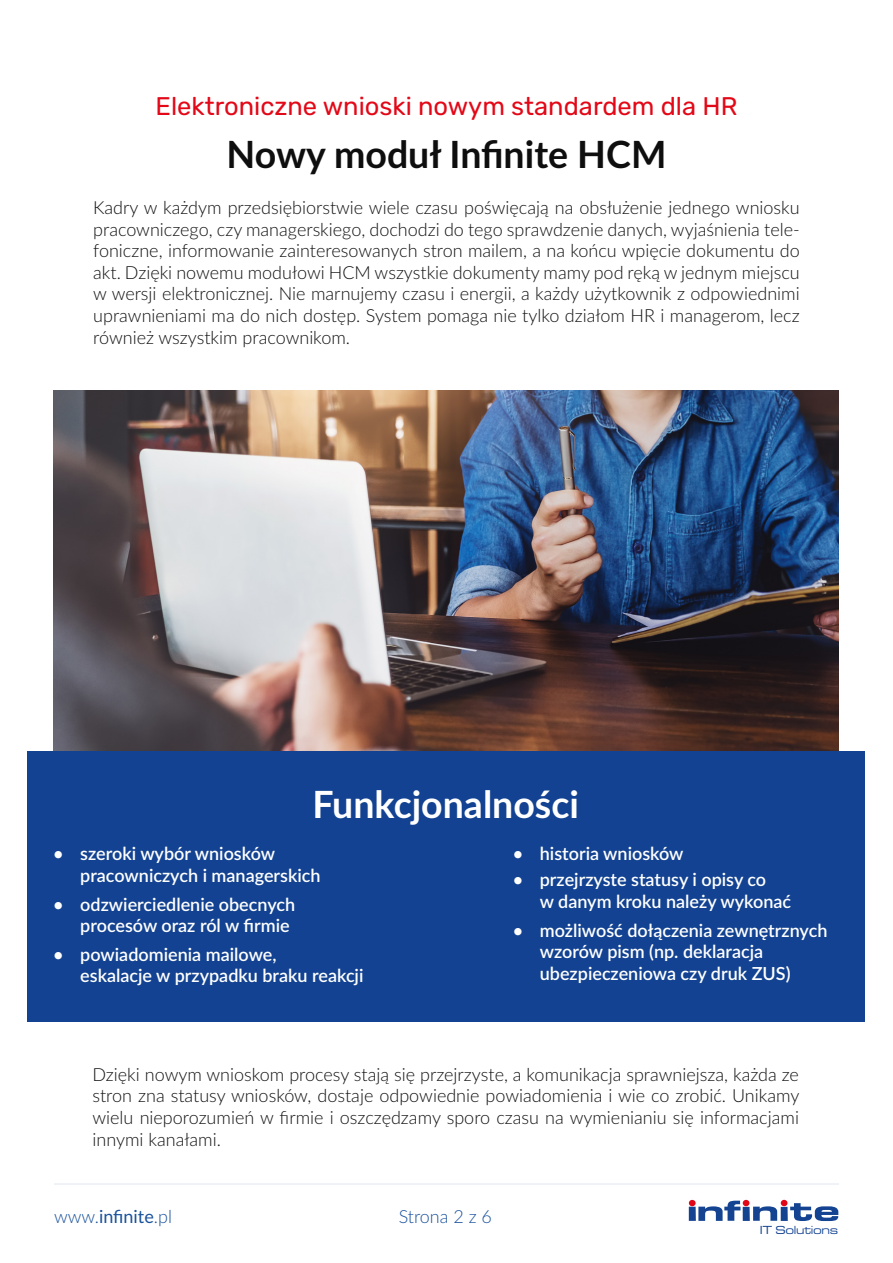
<style>
.page{position:relative;width:893px;height:1263px;background:#fff}
.page>*{position:absolute;margin:0;border:0;box-sizing:border-box;transform-origin:0 0}
.t1{font:700 37.5px "Lato";color:#0e0e0e}
.t2{font:700 37.5px "Lato";color:#fff}
.t3{font:300 25.5px "Rubik";color:#e30817}
.t4{font:300 18px/21.6px "Lato";color:#111;text-align:justify}
.t5{font:600 18px/21.6px "Lato";color:#fff}
.t6{font:18px "Lato";color:#1a529c}
.t7{font:300 18px "Lato";color:#1a529c}
.t8{font:12.15px "Microgramma D Medi Exte";letter-spacing:.025em;color:#134391}
.s1{font-weight:300}
</style>
<div class="page">
<img style="left:53px;top:391px;width:786px;height:360px">
<div style="left:28px;top:751px;width:837px;height:271px;background:#124291"></div>
<div style="left:689px;top:1207px;width:7px;height:14px;background:#134391"></div>
<div style="left:689px;top:1200px;width:7px;height:6px;background:#e20717;border-radius:50%"></div>
<svg style="left:698px;top:1200px;width:140px;height:21px"></svg>
<hr style="left:54px;top:1183px;width:785px;height:2px;background:#eaeff5">
<h2 class="t3" style="left:156px;top:92px;width:583px">Elektroniczne wnioski nowym standardem dla HR</h2>
<h1 class="t1" style="left:227px;top:126px;width:441px">Nowy moduł Infinite HCM</h1>
<p class="t4" style="left:93px;top:196px;width:708px">Kadry w każdym przedsiębiorstwie wiele czasu poświęcają na obsłużenie jednego wniosku pracowniczego, czy managerskiego, dochodzi do tego sprawdzenie danych, wyjaśnienia tele&shy;foniczne, informowanie zainteresowanych stron mailem, a na końcu wpięcie dokumentu do akt. Dzięki nowemu modułowi HCM wszystkie dokumenty mamy pod ręką w jednym miejscu w wersji elektronicznej. Nie marnujemy czasu i energii, a każdy użytkownik z odpowiednimi uprawnieniami ma do nich dostęp. System pomaga nie tylko działom HR i managerom, lecz również wszystkim pracownikom.</p>
<h1 class="t2" style="left:312px;top:777px;width:268px">Funkcjonalności</h1>
<p class="t5" style="left:80px;top:842px;width:242px;text-indent:-27px">• szeroki wybór wniosków pracowniczych i managerskich</p>
<p class="t5" style="left:80px;top:892px;width:216px;text-indent:-27px">• odzwierciedlenie obecnych procesów oraz ról w firmie</p>
<p class="t5" style="left:80px;top:943px;width:285px;text-indent:-27px">• powiadomienia mailowe,<br>eskalacje w przypadku braku reakcji</p>
<p class="t5" style="left:513px;top:842px;width:172px">• historia wniosków</p>
<p class="t5" style="left:540px;top:868px;width:253px;text-indent:-27px">• przejrzyste statusy i opisy co<br>w danym kroku należy wykonać</p>
<p class="t5" style="left:540px;top:918px;width:289px;text-indent:-27px">• możliwość dołączenia zewnętrznych wzorów pism (np. deklaracja ubezpieczeniowa czy druk ZUS)</p>
<p class="t4" style="left:93px;top:1063px;width:708px">Dzięki nowym wnioskom procesy stają się przejrzyste, a komunikacja sprawniejsza, każda ze stron zna statusy wniosków, dostaje odpowiednie powiadomienia i wie co zrobić. Unikamy wielu nieporozumień w firmie i oszczędzamy sporo czasu na wymienianiu się informacjami innymi kanałami.</p>
<p class="t6" style="left:54px;top:1204px;width:119px"><span class="s1">www.</span>infinite<span class="s1">.pl</span></p>
<p class="t7" style="left:399px;top:1204px;width:95px">Strona 2 z 6</p>
<p class="t8" style="left:760px;top:1222px;width:79px">IT Solutions</p>
</div>
